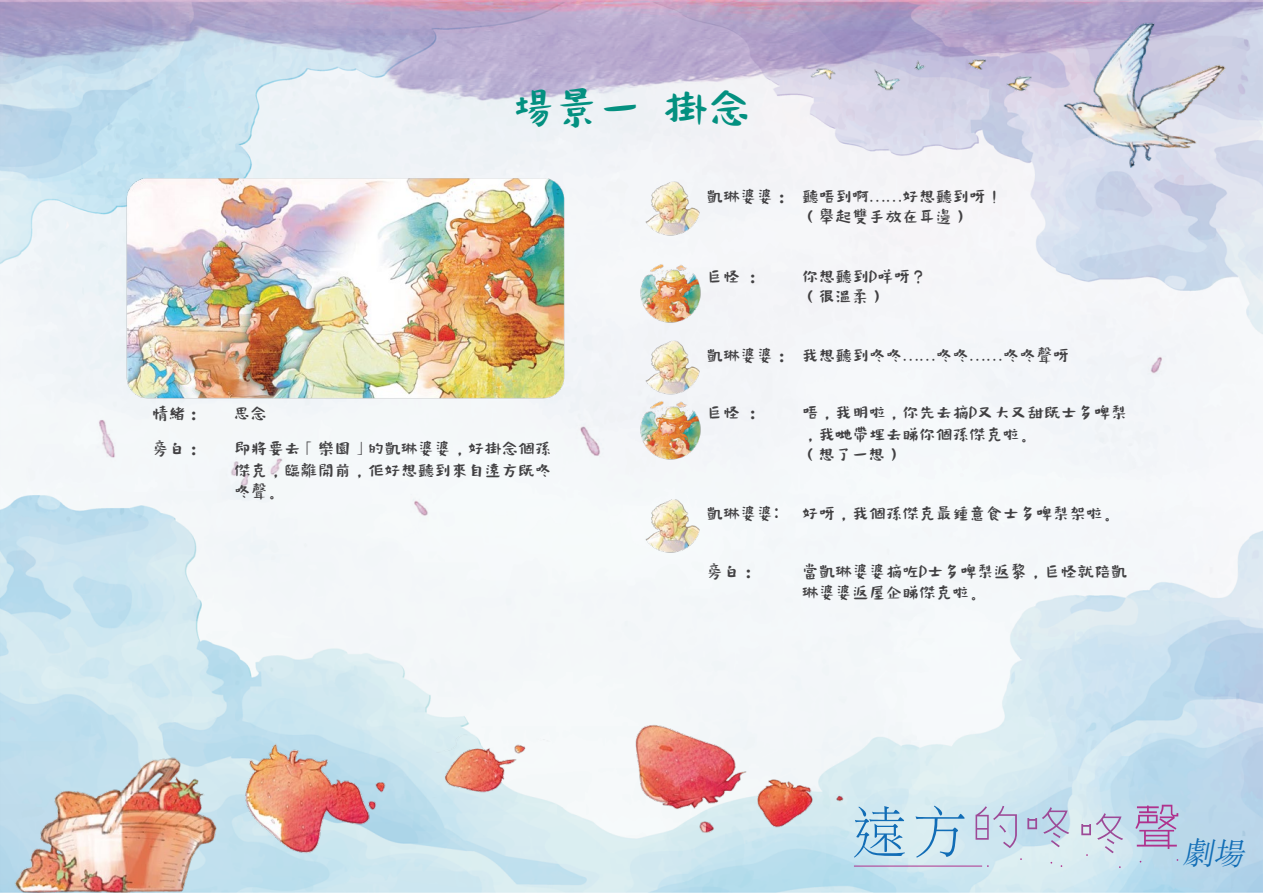
<style>
.page{position:relative;width:1263px;height:893px;background:#fff}
.page>*{position:absolute;margin:0;border:0;box-sizing:border-box;transform-origin:0 0}
.t1{font:46.5px "Hanyi Senty Marshmallow";color:#039080}
.t2{font:italic 300 30.9px "M Sung HK";color:#116db6}
.t3{font:18px/21.6px "Hanyi Senty Marshmallow";color:#414042}
</style>
<div class="page">
<img style="left:0;top:0;width:1263px;height:893px">
<svg style="left:854px;top:806px;width:111px;height:52px;background:#b4d5e7"></svg>
<svg style="left:1135px;top:805px;width:43px;height:44px;background:#b7a5cd"></svg>
<svg style="left:1027px;top:807px;width:42px;height:40px;background:#bbc8e0"></svg>
<svg style="left:975px;top:806px;width:42px;height:42px;background:#c3cbe1"></svg>
<hr style="left:854px;top:866px;width:128px;height:1px;background:#af328d">
<svg style="left:1081px;top:813px;width:42px;height:43px;background:#cdd3e4"></svg>
<img style="left:810px;top:23px;width:415px;height:144px">
<img style="left:242px;top:694px;width:606px;height:198px">
<img style="left:15px;top:754px;width:204px;height:139px">
<img style="left:118px;top:174px;width:455px;height:228px">
<img style="left:632px;top:169px;width:77px;height:72px">
<img style="left:632px;top:329px;width:77px;height:64px">
<img style="left:632px;top:486px;width:77px;height:72px">
<img style="left:632px;top:256px;width:77px;height:73px">
<img style="left:632px;top:393px;width:77px;height:73px">
<h1 class="t1" style="left:512px;top:84px;width:240px">場景一 掛念</h1>
<p class="t3" style="left:152px;top:404px;width:52px">情緒：</p>
<p class="t3" style="left:233px;top:404px;width:35px">思念</p>
<p class="t3" style="left:152px;top:440px;width:52px">旁白：</p>
<p class="t3" style="left:234px;top:440px;width:319px;text-align:justify">即將要去「樂園」的凱琳婆婆，好掛念個孫傑克，臨離開前，佢好想聽到來自遠方既咚咚聲。</p>
<p class="t3" style="left:707px;top:188px;width:85px">凱琳婆婆：</p>
<p class="t3" style="left:802px;top:188px;width:202px">聽唔到啊……好想聽到呀！</p>
<p class="t3" style="left:802px;top:208px;width:169px">（舉起雙手放在耳邊）</p>
<p class="t3" style="left:707px;top:267px;width:56px">巨怪 ：</p>
<p class="t3" style="left:802px;top:267px;width:126px">你想聽到D咩呀？</p>
<p class="t3" style="left:802px;top:287px;width:85px">（很溫柔）</p>
<p class="t3" style="left:707px;top:346px;width:85px">凱琳婆婆：</p>
<p class="t3" style="left:802px;top:346px;width:269px">我想聽到咚咚……咚咚……咚咚聲呀</p>
<p class="t3" style="left:707px;top:404px;width:56px">巨怪 ：</p>
<p class="t3" style="left:802px;top:404px;width:327px">唔，我明啦，你先去摘D又大又甜既士多啤梨，我哋帶埋去睇你個孫傑克啦。</p>
<p class="t3" style="left:802px;top:445px;width:102px">（想了一想）</p>
<p class="t3" style="left:707px;top:504px;width:74px">凱琳婆婆:</p>
<p class="t3" style="left:802px;top:504px;width:319px">好呀，我個孫傑克最鍾意食士多啤梨架啦。</p>
<p class="t3" style="left:707px;top:562px;width:52px">旁白：</p>
<p class="t3" style="left:802px;top:562px;width:327px">當凱琳婆婆摘咗D士多啤梨返黎，巨怪就陪凱琳婆婆返屋企睇傑克啦。</p>
<h2 class="t2" style="left:1182px;top:832px;width:71px">劇場</h2>
</div>
